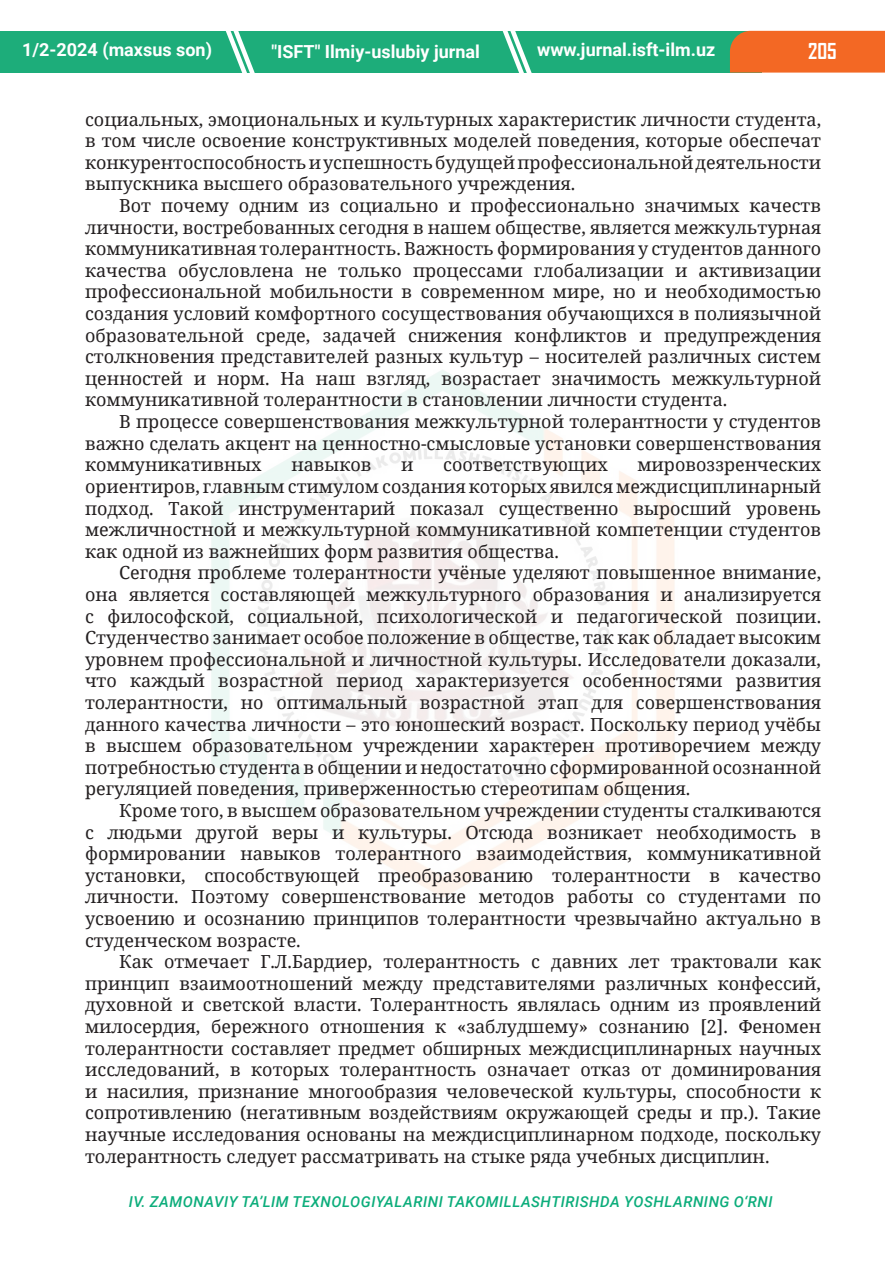
<style>
.page{position:relative;width:885px;height:1276px;background:#fff}
.page>*{position:absolute;margin:0;border:0;box-sizing:border-box;transform-origin:0 0}
.t1{font:700 21px "Agency FB";color:#fff}
.main_text{font:18px/21.6px "Noto Serif";color:#231f20;text-align:justify}
.t2{font:700 18px "Roboto";color:#fff}
.t3{font:italic 500 15px "Roboto";letter-spacing:.035em;color:#0cad7b}
</style>
<div class="page">
<div style="left:0;top:31px;width:761px;height:42px;background:#1dad7a"></div>
<svg style="left:502px;top:31px;width:30px;height:42px"></svg>
<svg style="left:225px;top:31px;width:30px;height:42px"></svg>
<div style="left:729px;top:31px;width:155px;height:42px;background:#f36824"></div>
<p class="t2" style="left:22px;top:37px;width:191px">1/2-2024 (maxsus son)</p>
<p class="t2" style="left:271px;top:39px;width:210px">"ISFT" Ilmiy-uslubiy jurnal</p>
<p class="t2" style="left:537px;top:37px;width:180px">www.jurnal.isft-ilm.uz</p>
<p class="t1" style="left:808px;top:38px;width:30px">205</p>
<p class="main_text" style="left:85px;top:108px;width:737px">социальных, эмоциональных и культурных характеристик личности студента, в том числе освоение конструктивных моделей поведения, которые обеспечат конкурентоспособность и успешность будущей профессиональной деятельности выпускника высшего образовательного учреждения.</p>
<p class="main_text" style="left:85px;top:194px;width:737px;text-indent:34px">Вот почему одним из социально и профессионально значимых качеств личности, востребованных сегодня в нашем обществе, является межкультурная коммуникативная толерантность. Важность формирования у студентов данного качества обусловлена не только процессами глобализации и активизации профессиональной мобильности в современном мире, но и необходимостью создания условий комфортного сосуществования обучающихся в полиязычной образовательной среде, задачей снижения конфликтов и предупреждения столкновения представителей разных культур – носителей различных систем ценностей и норм. На наш взгляд, возрастает значимость межкультурной коммуникативной толерантности в становлении личности студента.</p>
<p class="main_text" style="left:85px;top:410px;width:737px;text-indent:34px">В процессе совершенствования межкультурной толерантности у студентов важно сделать акцент на ценностно-смысловые установки совершенствования коммуникативных</p>
<p class="main_text" style="left:85px;top:453px;width:737px;text-indent:552px">мировоззренческих ориентиров, главным стимулом создания которых явился междисциплинарный подход. Такой инструментарий показал существенно выросший уровень межличностной и межкультурной коммуникативной компетенции студентов как одной из важнейших форм развития общества.</p>
<p class="main_text" style="left:85px;top:561px;width:737px;text-indent:34px">Сегодня проблеме толерантности учёные уделяют повышенное внимание, она является составляющей межкультурного образования и анализируется с философской, социальной, психологической и педагогической позиции.<br>Студенчество занимает особое положение в обществе, так как обладает высоким уровнем профессиональной и личностной культуры. Исследователи доказали, что каждый возрастной период характеризуется особенностями развития толерантности, но оптимальный возрастной этап для совершенствования данного качества личности – это юношеский возраст. Поскольку период учёбы в высшем образовательном учреждении характерен противоречием между потребностью студента в общении и недостаточно сформированной осознанной регуляцией поведения, приверженностью стереотипам общения.</p>
<p class="main_text" style="left:85px;top:799px;width:737px;text-indent:34px">Кроме того, в высшем образовательном учреждении студенты сталкиваются с людьми другой веры и культуры. Отсюда возникает необходимость в формировании навыков толерантного взаимодействия, коммуникативной установки, способствующей преобразованию толерантности в качество личности. Поэтому совершенствование методов работы со студентами по усвоению и осознанию принципов толерантности чрезвычайно актуально в студенческом возрасте.</p>
<p class="main_text" style="left:85px;top:950px;width:737px;text-indent:34px">Как отмечает Г.Л.Бардиер, толерантность с давних лет трактовали как принцип взаимоотношений между представителями различных конфессий, духовной и светской власти. Толерантность являлась одним из проявлений милосердия, бережного отношения к «заблудшему» сознанию [2]. Феномен толерантности составляет предмет обширных междисциплинарных научных исследований, в которых толерантность означает отказ от доминирования и насилия, признание многообразия человеческой культуры, способности к сопротивлению (негативным воздействиям окружающей среды и пр.). Такие научные исследования основаны на междисциплинарном подходе, поскольку толерантность следует рассматривать на стыке ряда учебных дисциплин.</p>
<p class="main_text" style="left:291px;top:453px;width:82px">навыков</p>
<p class="main_text" style="left:401px;top:453px;width:14px">и</p>
<p class="main_text" style="left:443px;top:453px;width:166px">соответствующих</p>
<p class="t3" style="left:129px;top:1191px;width:645px">IV. ZAMONAVIY TA’LIM TEXNOLOGIYALARINI TAKOMILLASHTIRISHDA YOSHLARNING O‘RNI</p>
</div>
